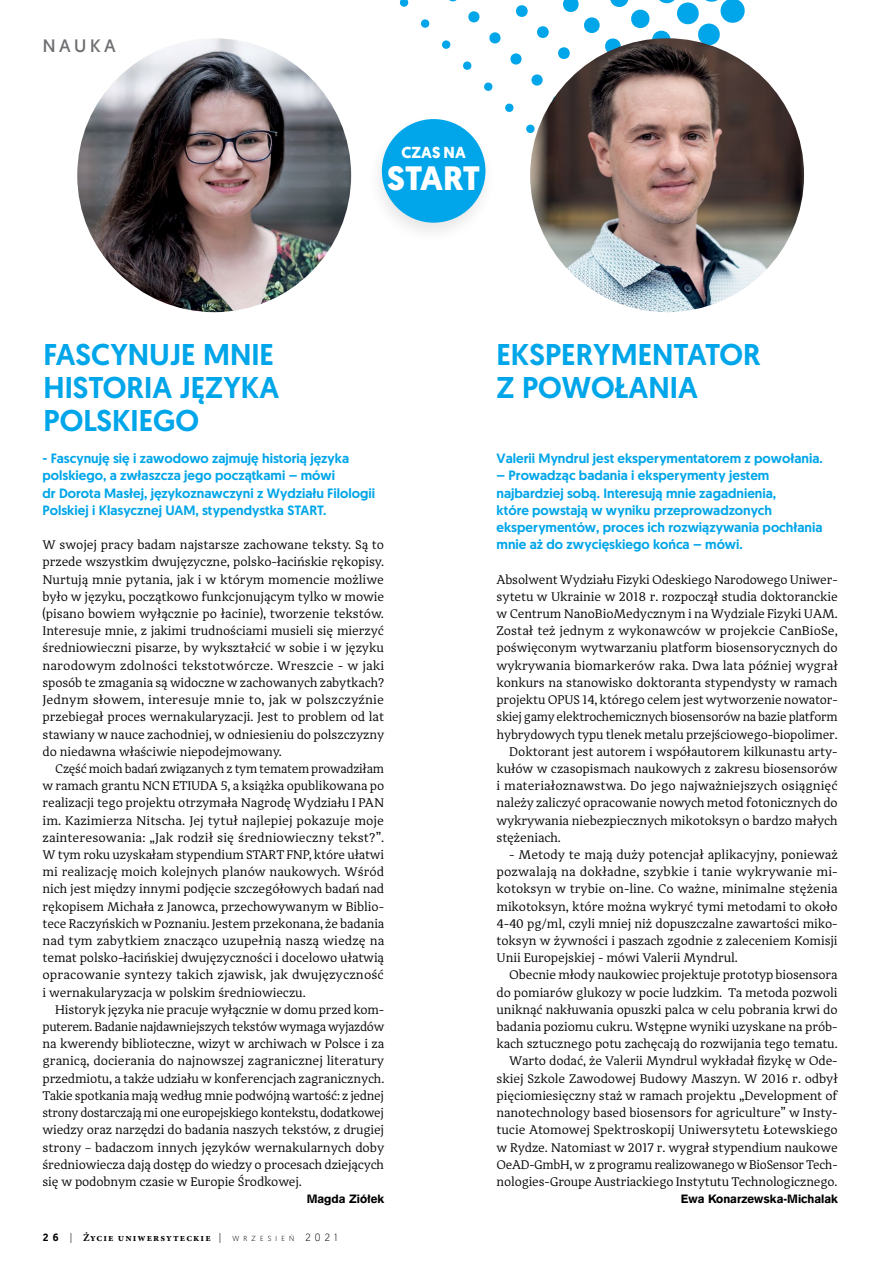
<style>
.page{position:relative;width:893px;height:1263px;background:#fff}
.page>*{position:absolute;margin:0;border:0;box-sizing:border-box;transform-origin:0 0}
.t1{font:700 33.75px "Geomanist";color:#fff}
.t2{font:500 30px/33px "Geomanist";color:#00a6e9;text-align:justify}
.t3{font:18px "Geomanist";letter-spacing:.2em;color:#6d6e71}
.t4{font:700 15.9px "Geomanist";color:#fff}
.t5{font:500 13.5px/17.2px "Geomanist";color:#00a6e9}
.t6{font:12.9px/17.2px "Adagio Serif";letter-spacing:-.01em;color:#000;text-align:justify}
.t7{font:12px "Gothic 725 Blk EU";color:#000}
.t8{font:700 10.5px "Minion Pro";letter-spacing:.1em;color:#000}
.s1{font-family:"Geomanist";font-weight:500}
.s2{font-family:"Geomanist";font-weight:300}
.s3{font-family:"Geomanist";font-weight:300;font-size:7.35px}
</style>
<div class="page">
<svg style="left:399px;top:0;width:10px;height:7px"></svg>
<svg style="left:421px;top:19px;width:9px;height:9px"></svg>
<svg style="left:442px;top:0;width:327px;height:154px"></svg>
<img style="left:77px;top:38px;width:274px;height:274px;border-radius:137px">
<img style="left:530px;top:38px;width:274px;height:274px;border-radius:137px">
<div style="left:366px;top:113px;width:132px;height:132px;background:#000;opacity:.1"></div>
<div style="left:382px;top:119px;width:103px;height:104px;background:#00a6e9;border-radius:50%"></div>
<h3 class="t3" style="left:43px;top:34px;width:74px">NAUKA</h3>
<p class="t4" style="left:401px;top:142px;width:66px">CZAS NA</p>
<h1 class="t1" style="left:387px;top:155px;width:38px">START</h1>
<h2 class="t2" style="left:43px;top:338px;width:233px">Fascynuj e mn ie historia języka polskiego</h2>
<h2 class="t2" style="left:496px;top:338px;width:266px">eksperymentator zpowołan ia</h2>
<p class="t5" style="left:43px;top:450px;width:334px">- Fascynuję się i zawodowo zajmuję historią języka polskiego, a zwłaszcza jego początkami – mówi<br>dr Dorota Masłej, językoznawczyni z Wydziału Filologii Polskiej i Klasycznej UAM, stypendystka START.</p>
<p class="t6" style="left:43px;top:536px;width:343px">W swojej pracy badam najstarsze zachowane teksty. Są to przede wszystkim dwujęzyczne, polsko-łacińskie rękopisy.<br>Nurtują mnie pytania, jak i w którym momencie możliwe było w języku, początkowo funkcjonującym tylko w mowie (pisano bowiem wyłącznie po łacinie), tworzenie tekstów.<br>Interesuje mnie, z jakimi trudnościami musieli się mierzyć średniowieczni pisarze, by wykształcić w sobie i w języku narodowym zdolności tekstotwórcze. Wreszcie - w jaki sposób te zmagania są widoczne w zachowanych zabytkach?<br>Jednym słowem, interesuje mnie to, jak w polszczyźnie przebiegał proces wernakularyzacji. Jest to problem od lat stawiany w nauce zachodniej, w odniesieniu do polszczyzny do niedawna właściwie niepodejmowany.</p>
<p class="t6" style="left:43px;top:760px;width:343px;text-indent:13px">Część moich badań związanych z tym tematem prowadziłam w ramach grantu NCN ETIUDA 5, a książka opublikowana po realizacji tego projektu otrzymała Nagrodę Wydziału I PAN im. Kazimierza Nitscha. Jej tytuł najlepiej pokazuje moje zainteresowania: „Jak rodził się średniowieczny tekst?”.<br>W tym roku uzyskałam stypendium START FNP, które ułatwi mi realizację moich kolejnych planów naukowych. Wśród nich jest między innymi podjęcie szczegółowych badań nad rękopisem Michała z Janowca, przechowywanym w Biblio&shy;tece Raczyńskich w Poznaniu. Jestem przekonana, że badania nad tym zabytkiem znacząco uzupełnią naszą wiedzę na temat polsko-łacińskiej dwujęzyczności i docelowo ułatwią opracowanie syntezy takich zjawisk, jak dwujęzyczność i wernakularyzacja w polskim średniowieczu.</p>
<p class="t6" style="left:43px;top:1001px;width:343px;text-indent:13px">Historyk języka nie pracuje wyłącznie w domu przed kom&shy;puterem. Badanie najdawniejszych tekstów wymaga wyjazdów na kwerendy biblioteczne, wizyt w archiwach w Polsce i za granicą, docierania do najnowszej zagranicznej literatury przedmiotu, a także udziału w konferencjach zagranicznych.<br>Takie spotkania mają według mnie podwójną wartość: z jednej strony dostarczają mi one europejskiego kontekstu, dodatkowej wiedzy oraz narzędzi do badania naszych tekstów, z drugiej strony – badaczom innych języków wernakularnych doby średniowiecza dają dostęp do wiedzy o procesach dziejących się w podobnym czasie w Europie Środkowej.</p>
<p class="t7" style="left:307px;top:1191px;width:79px">Magda Ziółek</p>
<p class="t8" style="left:43px;top:1230px;width:296px"><span class="s1">2 6</span> <span class="s2">|</span> Życie uniwersyteckie <span class="s2">|</span> <span class="s3">W R Z E S I E Ń</span> <span class="s2">2 0 2 1</span></p>
<p class="t5" style="left:496px;top:450px;width:328px">Valerii Myndrul jest eksperymentatorem z powołania.</p>
<p class="t5" style="left:496px;top:467px;width:328px">– Prowadząc badania i eksperymenty jestem najbardziej sobą. Interesują mnie zagadnienia,<br>które powstają w wyniku przeprowadzonych eksperymentów, proces ich rozwiązywania pochłania mnie aż do zwycięskiego końca – mówi.</p>
<p class="t6" style="left:496px;top:571px;width:343px">Absolwent Wydziału Fizyki Odeskiego Narodowego Uniwer-</p>
<p class="t6" style="left:496px;top:588px;width:343px">sytetu w Ukrainie w 2018 r. rozpoczął studia doktoranckie</p>
<p class="t6" style="left:496px;top:605px;width:343px">w Centrum NanoBioMedycznym i na Wydziale Fizyki UAM.</p>
<p class="t6" style="left:496px;top:622px;width:343px">Został też jednym z wykonawców w projekcie CanBioSe,</p>
<p class="t6" style="left:496px;top:640px;width:343px">poświęconym wytwarzaniu platform biosensorycznych do</p>
<p class="t6" style="left:496px;top:657px;width:343px">wykrywania biomarkerów raka. Dwa lata później wygrał</p>
<p class="t6" style="left:496px;top:674px;width:343px">konkurs na stanowisko doktoranta stypendysty w ramach</p>
<p class="t6" style="left:496px;top:691px;width:343px">projektu OPUS 14, którego celem jest wytworzenie nowator-</p>
<p class="t6" style="left:496px;top:708px;width:343px">skiej gamy elektrochemicznych biosensorów na bazie platform</p>
<p class="t6" style="left:496px;top:726px;width:343px">hybrydowych typu tlenek metalu przejściowego-biopolimer.</p>
<p class="t6" style="left:509px;top:743px;width:330px">Doktorant jest autorem i współautorem kilkunastu arty-</p>
<p class="t6" style="left:496px;top:760px;width:343px">kułów w czasopismach naukowych z zakresu biosensorów</p>
<p class="t6" style="left:496px;top:777px;width:343px">i materiałoznawstwa. Do jego najważniejszych osiągnięć</p>
<p class="t6" style="left:496px;top:794px;width:343px">należy zaliczyć opracowanie nowych metod fotonicznych do</p>
<p class="t6" style="left:496px;top:812px;width:343px">wykrywania niebezpiecznych mikotoksyn o bardzo małych</p>
<p class="t6" style="left:496px;top:829px;width:66px">stężeniach.</p>
<p class="t6" style="left:496px;top:846px;width:343px;text-indent:13px">- Metody te mają duży potencjał aplikacyjny, ponieważ pozwalają na dokładne, szybkie i tanie wykrywanie mi&shy;kotoksyn w trybie on-line. Co ważne, minimalne stężenia mikotoksyn, które można wykryć tymi metodami to około 4-40 pg/ml, czyli mniej niż dopuszczalne zawartości miko&shy;toksyn w żywności i paszach zgodnie z zaleceniem Komisji Unii Europejskiej - mówi Valerii Myndrul.</p>
<p class="t6" style="left:496px;top:966px;width:343px;text-align:right">Obecnie młody naukowiec projektuje prototyp biosensora do pomiarów glukozy w pocie ludzkim. Ta metoda pozwoli uniknąć nakłuwania opuszki palca w celu pobrania krwi do badania poziomu cukru. Wstępne wyniki uzyskane na prób&shy;kach sztucznego potu zachęcają do rozwijania tego tematu.<br>Warto dodać, że Valerii Myndrul wykładał fizykę w Ode&shy;skiej Szkole Zawodowej Budowy Maszyn. W 2016 r. odbył pięciomiesięczny staż w ramach projektu „Development of nanotechnology based biosensors for agriculture” w Insty&shy;tucie Atomowej Spektroskopij Uniwersytetu Łotewskiego w Rydze. Natomiast w 2017 r. wygrał stypendium naukowe OeAD-GmbH, w z programu realizowanego w BioSensor Tech&shy;nologies-Groupe Austriackiego Instytutu Technologicznego.</p>
<p class="t7" style="left:681px;top:1191px;width:158px">Ewa Konarzewska-Michalak</p>
</div>
